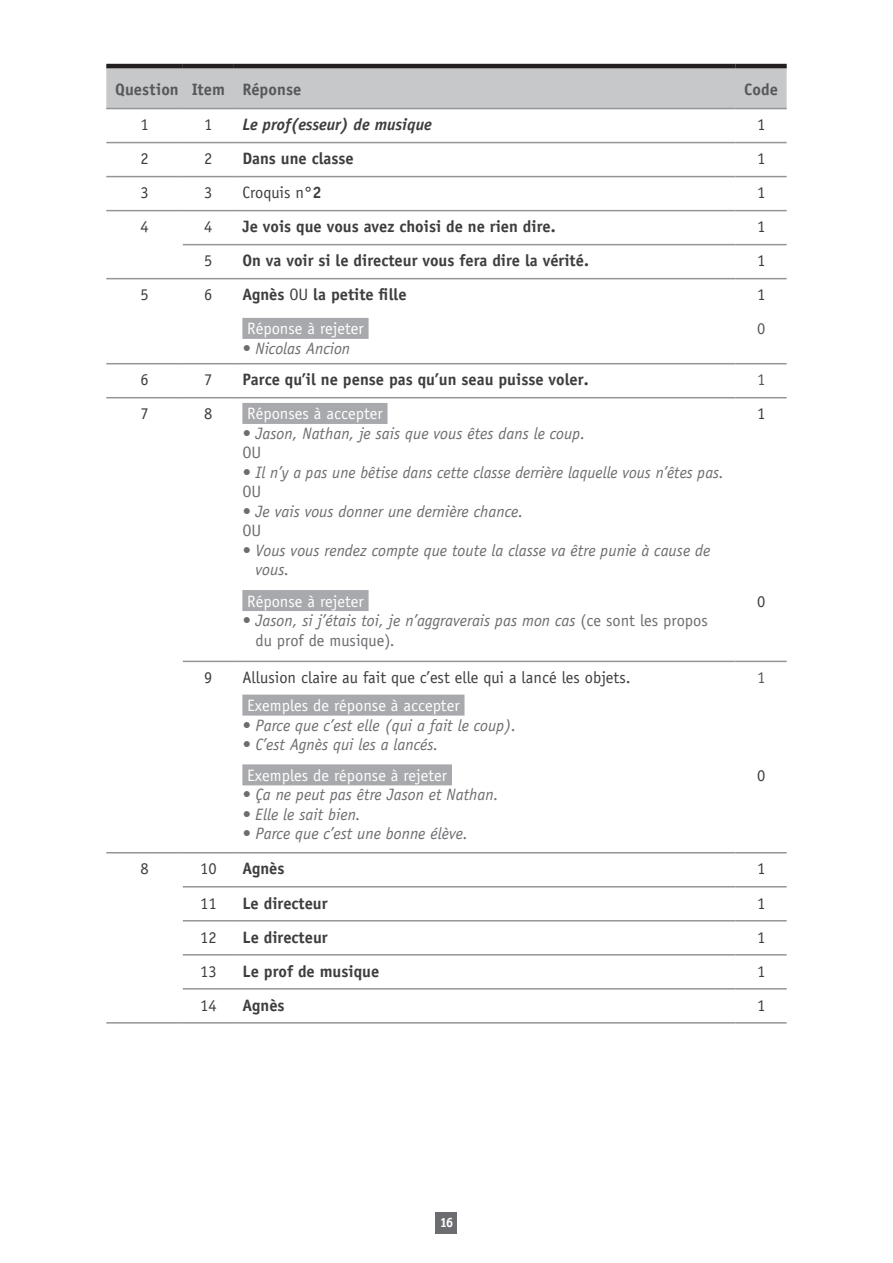
<style>
.page{position:relative;width:893px;height:1263px;background:#fff}
.page>*{position:absolute;margin:0;border:0;box-sizing:border-box;transform-origin:0 0}
.t1{font:italic 16.5px/19.5px "Evalex Sans";color:#6c6d70}
.t2{font:700 16.5px "Evalex Sans";color:#3e3e3f}
.t3{font:16.5px "Evalex Sans";color:#3e3e3f}
.t4{font:16.5px "Evalex Sans";color:#fff}
.t5{font:700 16.5px "Evalex Sans";color:#57585a}
.t6{font:italic 700 16.5px "Evalex Sans";color:#3e3e3f}
.t7{font:16.5px "Evalex Sans";color:#6c6d70}
.t8{font:16.5px "Evalex Sans";color:#57585a}
.t9{font:700 13.5px "Evalex Serif";color:#fff}
.s1{font-weight:700}
.s2{font-weight:400}
.s3{font-style:normal}
</style>
<div class="page">
<div style="left:106px;top:68px;width:681px;height:40px;background:#c7c8ca"></div>
<hr style="left:736px;top:142px;width:51px;height:1px;background:#939598">
<hr style="left:736px;top:176px;width:51px;height:1px;background:#939598">
<hr style="left:736px;top:210px;width:51px;height:1px;background:#939598">
<hr style="left:736px;top:244px;width:51px;height:1px;background:#939598">
<hr style="left:736px;top:661px;width:51px;height:1px;background:#939598">
<hr style="left:736px;top:852px;width:51px;height:1px;background:#939598">
<hr style="left:736px;top:886px;width:51px;height:1px;background:#939598">
<hr style="left:736px;top:920px;width:51px;height:1px;background:#939598">
<hr style="left:736px;top:954px;width:51px;height:1px;background:#939598">
<hr style="left:736px;top:988px;width:51px;height:1px;background:#939598">
<hr style="left:234px;top:142px;width:502px;height:1px;background:#939598">
<hr style="left:234px;top:176px;width:502px;height:1px;background:#939598">
<hr style="left:234px;top:210px;width:502px;height:1px;background:#939598">
<hr style="left:234px;top:244px;width:502px;height:1px;background:#939598">
<hr style="left:234px;top:661px;width:502px;height:1px;background:#939598">
<hr style="left:234px;top:852px;width:502px;height:1px;background:#939598">
<hr style="left:234px;top:886px;width:502px;height:1px;background:#939598">
<hr style="left:234px;top:920px;width:502px;height:1px;background:#939598">
<hr style="left:234px;top:954px;width:502px;height:1px;background:#939598">
<hr style="left:234px;top:988px;width:502px;height:1px;background:#939598">
<hr style="left:106px;top:142px;width:77px;height:1px;background:#939598">
<hr style="left:183px;top:142px;width:51px;height:1px;background:#939598">
<hr style="left:183px;top:210px;width:51px;height:1px;background:#939598">
<hr style="left:183px;top:244px;width:51px;height:1px;background:#939598">
<hr style="left:183px;top:661px;width:51px;height:1px;background:#939598">
<hr style="left:106px;top:176px;width:77px;height:1px;background:#939598">
<hr style="left:183px;top:176px;width:51px;height:1px;background:#939598">
<hr style="left:183px;top:852px;width:51px;height:1px;background:#939598">
<hr style="left:183px;top:886px;width:51px;height:1px;background:#939598">
<hr style="left:183px;top:920px;width:51px;height:1px;background:#939598">
<hr style="left:183px;top:954px;width:51px;height:1px;background:#939598">
<hr style="left:183px;top:988px;width:51px;height:1px;background:#939598">
<hr style="left:183px;top:278px;width:51px;height:1px;background:#939598">
<hr style="left:234px;top:278px;width:502px;height:1px;background:#939598">
<hr style="left:736px;top:278px;width:51px;height:1px;background:#939598">
<hr style="left:106px;top:108px;width:77px;height:1px;background:#939598">
<hr style="left:183px;top:108px;width:51px;height:1px;background:#939598">
<hr style="left:234px;top:108px;width:502px;height:1px;background:#939598">
<hr style="left:736px;top:108px;width:51px;height:1px;background:#939598">
<hr style="left:106px;top:210px;width:77px;height:1px;background:#939598">
<hr style="left:106px;top:278px;width:77px;height:1px;background:#939598">
<hr style="left:106px;top:363px;width:77px;height:1px;background:#939598">
<hr style="left:183px;top:363px;width:51px;height:1px;background:#939598">
<hr style="left:234px;top:363px;width:502px;height:1px;background:#939598">
<hr style="left:736px;top:363px;width:51px;height:1px;background:#939598">
<hr style="left:106px;top:1022px;width:77px;height:1px;background:#939598">
<hr style="left:183px;top:1022px;width:51px;height:1px;background:#939598">
<hr style="left:234px;top:1022px;width:502px;height:1px;background:#939598">
<hr style="left:736px;top:1022px;width:51px;height:1px;background:#939598">
<hr style="left:106px;top:64px;width:77px;height:4px;background:#231f20">
<hr style="left:183px;top:64px;width:51px;height:4px;background:#231f20">
<hr style="left:234px;top:64px;width:502px;height:4px;background:#231f20">
<hr style="left:736px;top:64px;width:51px;height:4px;background:#231f20">
<hr style="left:183px;top:397px;width:51px;height:1px;background:#939598">
<hr style="left:234px;top:397px;width:502px;height:1px;background:#939598">
<hr style="left:736px;top:397px;width:51px;height:1px;background:#939598">
<hr style="left:106px;top:397px;width:77px;height:1px;background:#939598">
<hr style="left:106px;top:852px;width:77px;height:1px;background:#939598">
<div style="left:242px;top:318px;width:127px;height:21px;background:#a8a9ad"></div>
<div style="left:242px;top:403px;width:146px;height:21px;background:#a8a9ad"></div>
<div style="left:242px;top:590px;width:127px;height:21px;background:#a8a9ad"></div>
<div style="left:242px;top:695px;width:222px;height:21px;background:#a8a9ad"></div>
<div style="left:242px;top:764px;width:210px;height:21px;background:#a8a9ad"></div>
<div style="left:436px;top:1212px;width:21px;height:21px;background:#6c6d70"></div>
<p class="t5" style="left:115px;top:79px;width:188px">Question Item Réponse</p>
<p class="t5" style="left:744px;top:79px;width:35px">Code</p>
<p class="t3" style="left:140px;top:115px;width:10px">1</p>
<p class="t3" style="left:204px;top:115px;width:10px">1</p>
<p class="t6" style="left:242px;top:115px;width:191px">Le prof(esseur) de musique</p>
<p class="t3" style="left:757px;top:115px;width:10px">1</p>
<p class="t3" style="left:140px;top:149px;width:10px">2</p>
<p class="t3" style="left:204px;top:149px;width:10px">2</p>
<p class="t2" style="left:242px;top:148px;width:113px">Dans une classe</p>
<p class="t3" style="left:757px;top:149px;width:10px">1</p>
<p class="t3" style="left:140px;top:183px;width:10px">3</p>
<p class="t3" style="left:204px;top:183px;width:10px">3</p>
<p class="t3" style="left:242px;top:183px;width:81px">Croquis n°<span class="s1">2</span></p>
<p class="t3" style="left:757px;top:183px;width:10px">1</p>
<p class="t3" style="left:140px;top:217px;width:10px">4</p>
<p class="t3" style="left:204px;top:217px;width:10px">4</p>
<p class="t2" style="left:242px;top:216px;width:315px">Je vois que vous avez choisi de ne rien dire.</p>
<p class="t3" style="left:757px;top:217px;width:10px">1</p>
<p class="t3" style="left:204px;top:251px;width:10px">5</p>
<p class="t2" style="left:242px;top:250px;width:348px">On va voir si le directeur vous fera dire la vérité.</p>
<p class="t3" style="left:757px;top:251px;width:10px">1</p>
<p class="t3" style="left:140px;top:285px;width:10px">5</p>
<p class="t3" style="left:204px;top:285px;width:10px">6</p>
<p class="t2" style="left:242px;top:284px;width:166px">Agnès <span class="s2">ou</span> la petite fille</p>
<p class="t3" style="left:757px;top:285px;width:10px">1</p>
<p class="t4" style="left:247px;top:319px;width:118px">Réponse à rejeter</p>
<p class="t1" style="left:242px;top:339px;width:109px">• Nicolas Ancion</p>
<p class="t8" style="left:757px;top:319px;width:10px">0</p>
<p class="t3" style="left:140px;top:370px;width:10px">6</p>
<p class="t3" style="left:204px;top:370px;width:10px">7</p>
<p class="t2" style="left:242px;top:369px;width:348px">Parce qu’il ne pense pas qu’un seau puisse voler.</p>
<p class="t8" style="left:757px;top:370px;width:10px">1</p>
<p class="t3" style="left:140px;top:404px;width:10px">7</p>
<p class="t3" style="left:204px;top:404px;width:10px">8</p>
<p class="t4" style="left:247px;top:404px;width:137px">Réponses à accepter</p>
<p class="t1" style="left:242px;top:424px;width:344px">• Jason, Nathan, je sais que vous êtes dans le coup.</p>
<p class="t7" style="left:242px;top:443px;width:20px">OU</p>
<p class="t1" style="left:242px;top:463px;width:483px">• Il n’y a pas une bêtise dans cette classe derrière laquelle vous n’êtes pas.</p>
<p class="t7" style="left:242px;top:482px;width:20px">OU</p>
<p class="t1" style="left:242px;top:502px;width:282px">• Je vais vous donner une dernière chance.</p>
<p class="t7" style="left:242px;top:521px;width:20px">OU</p>
<p class="t1" style="left:255px;top:541px;width:456px;text-indent:-13px">• Vous vous rendez compte que toute la classe va être punie à cause de vous.</p>
<p class="t3" style="left:757px;top:404px;width:10px">1</p>
<p class="t4" style="left:247px;top:591px;width:118px">Réponse à rejeter</p>
<p class="t1" style="left:255px;top:611px;width:454px;text-indent:-13px">• Jason, si j’étais toi, je n’aggraverais pas mon cas <span class="s3">(ce sont les propos du prof de musique)</span>.</p>
<p class="t3" style="left:204px;top:668px;width:10px">9</p>
<p class="t3" style="left:242px;top:668px;width:390px">Allusion claire au fait que c’est elle qui a lancé les objets.</p>
<p class="t4" style="left:247px;top:696px;width:214px">Exemples de réponse à accepter</p>
<p class="t1" style="left:242px;top:715px;width:275px">• Parce que c’est elle (qui a fait le coup).</p>
<p class="t1" style="left:242px;top:735px;width:198px">• C’est Agnès qui les a lancés.</p>
<p class="t4" style="left:247px;top:766px;width:201px">Exemples de réponse à rejeter</p>
<p class="t1" style="left:242px;top:785px;width:258px">• Ça ne peut pas être Jason et Nathan.</p>
<p class="t1" style="left:242px;top:805px;width:120px">• Elle le sait bien.</p>
<p class="t1" style="left:242px;top:824px;width:227px">• Parce que c’est une bonne élève.</p>
<p class="t3" style="left:757px;top:591px;width:10px">0</p>
<p class="t8" style="left:757px;top:668px;width:10px">1</p>
<p class="t3" style="left:757px;top:766px;width:10px">0</p>
<p class="t3" style="left:140px;top:859px;width:10px">8</p>
<p class="t3" style="left:200px;top:859px;width:18px">10</p>
<p class="t2" style="left:242px;top:858px;width:44px">Agnès</p>
<p class="t3" style="left:757px;top:859px;width:10px">1</p>
<p class="t3" style="left:200px;top:893px;width:18px">11</p>
<p class="t2" style="left:242px;top:892px;width:87px">Le directeur</p>
<p class="t3" style="left:757px;top:893px;width:10px">1</p>
<p class="t3" style="left:200px;top:927px;width:18px">12</p>
<p class="t2" style="left:242px;top:926px;width:87px">Le directeur</p>
<p class="t3" style="left:757px;top:927px;width:10px">1</p>
<p class="t3" style="left:200px;top:961px;width:18px">13</p>
<p class="t2" style="left:242px;top:961px;width:138px">Le prof de musique</p>
<p class="t3" style="left:757px;top:961px;width:10px">1</p>
<p class="t3" style="left:200px;top:995px;width:18px">14</p>
<p class="t2" style="left:242px;top:995px;width:44px">Agnès</p>
<p class="t3" style="left:757px;top:995px;width:10px">1</p>
<p class="t9" style="left:440px;top:1214px;width:15px">16</p>
</div>
